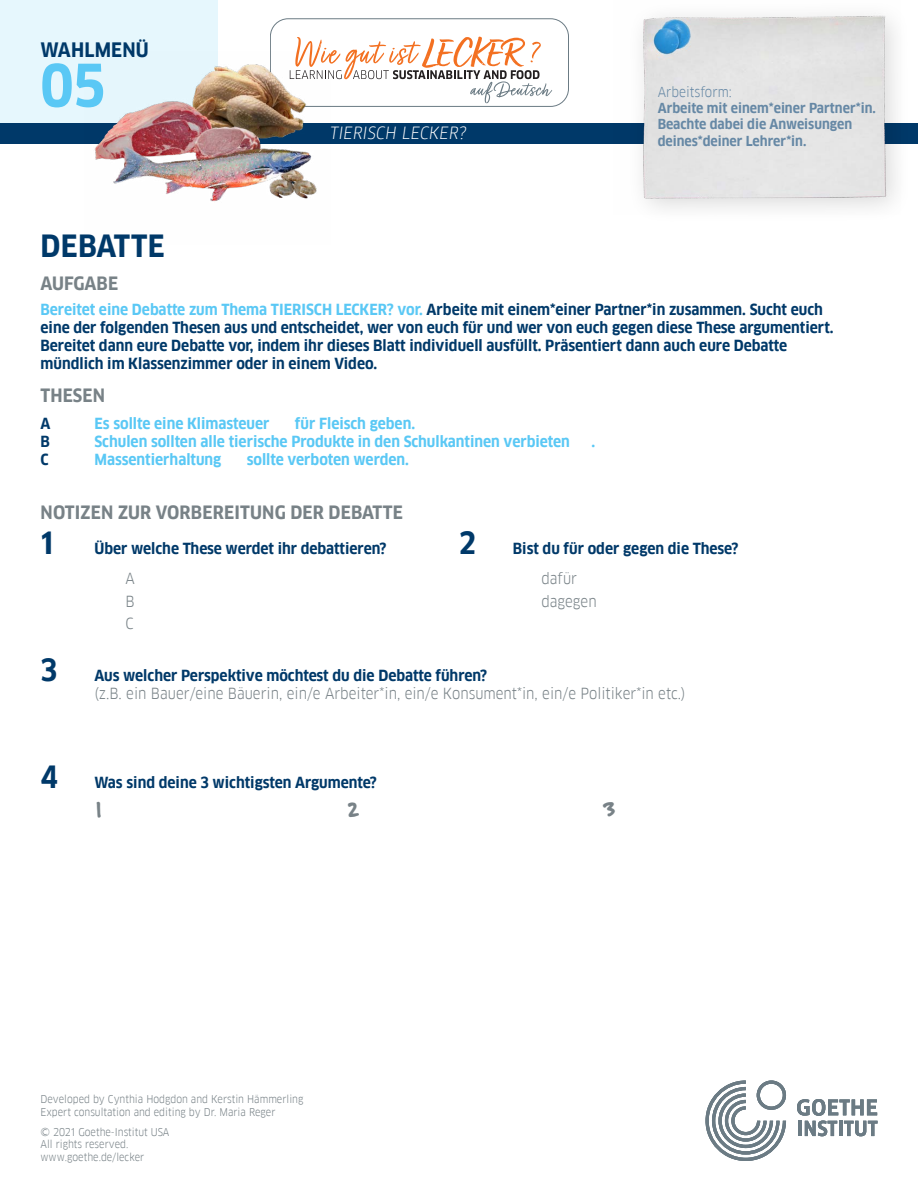
<style>
.page{position:relative;width:918px;height:1188px;background:#fff}
.page>*{position:absolute;margin:0;border:0;box-sizing:border-box;transform-origin:0 0}
.t1{font:700 57.6px "Goethe FF Clan";color:#5ac8f5}
.t2{font:700 30px "Goethe FF Clan";letter-spacing:.01em;color:#003969}
.t3{font:800 21px "Felt Tip Roman";color:#788287}
.t4{font:700 19.5px "Goethe FF Clan";letter-spacing:.01em;color:#003969}
.t5{font:700 18px "Goethe FF Clan";letter-spacing:.01em;color:#788287}
.t6{font:italic 16.5px "Goethe FF Clan";letter-spacing:.01em;color:#fff}
.t7{font:700 15px/18px "Goethe FF Clan";color:#003969}
.t8{font:15px/22.5px "Goethe FF Clan";color:#788287}
.t9{font:700 15px "Goethe FF Clan";color:#5ac8f5}
.t10{font:700 13.5px/16.2px "Goethe FF Clan";color:#6688a5}
.t11{font:13.5px "Goethe FF Clan";color:#6688a5}
.t12{font:10.5px/12.6px "Goethe FF Clan";color:#788287}
.s1{color:#5ac8f5}
.s2{font-size:30px}
.s3{font-weight:700;font-size:30px;color:#003969}
.s4{font-weight:700;color:#003969}
</style>
<div class="page">
<div style="left:0;top:0;width:217px;height:135px;background:#e6f7fd"></div>
<div style="left:0;top:123px;width:918px;height:21px;background:#003969"></div>
<svg style="left:706px;top:1080px;width:80px;height:81px"></svg>
<svg style="left:797px;top:1099px;width:80px;height:37px"></svg>
<div style="left:270px;top:18px;width:299px;height:89px;border:1px solid #6b7b84;border-radius:18px"></div>
<svg style="left:296px;top:37px;width:256px;height:66px"></svg>
<img style="left:94px;top:52px;width:237px;height:150px">
<div style="left:626px;top:0;width:286px;height:225px;background:#fdfdfd"></div>
<img style="left:626px;top:15px;width:275px;height:194px">
<h3 class="t4" style="left:41px;top:38px;width:110px">WAHLMENÜ</h3>
<h1 class="t1" style="left:40px;top:52px;width:66px">05</h1>
<h2 class="t2" style="left:41px;top:229px;width:125px">DEBATTE</h2>
<p class="t5" style="left:41px;top:273px;width:79px">AUFGABE</p>
<p class="t6" style="left:330px;top:123px;width:138px">TIERISCH LECKER?</p>
<p class="t11" style="left:658px;top:84px;width:76px">Arbeitsform:</p>
<p class="t10" style="left:658px;top:100px;width:220px">Arbeite mit einem*einer Partner*in.<br>Beachte dabei die Anweisungen deines*deiner Lehrer*in.</p>
<p class="t7" style="left:40px;top:300px;width:795px"><span class="s1">Bereitet eine Debatte zum Thema TIERISCH LECKER? vor.</span> Arbeite mit einem*einer Partner*in zusammen. Sucht euch eine der folgenden Thesen aus und entscheidet, wer von euch für und wer von euch gegen diese These argumentiert.<br>Bereitet dann eure Debatte vor, indem ihr dieses Blatt individuell ausfüllt. Präsentiert dann auch eure Debatte mündlich im Klassenzimmer oder in einem Video.</p>
<p class="t5" style="left:41px;top:385px;width:66px">THESEN</p>
<p class="t7" style="left:40px;top:415px;width:11px">A</p>
<p class="t9" style="left:94px;top:415px;width:177px">Es sollte eine Klimasteuer</p>
<p class="t9" style="left:295px;top:415px;width:122px">für Fleisch geben.</p>
<p class="t7" style="left:40px;top:433px;width:11px">B</p>
<p class="t9" style="left:94px;top:433px;width:477px">Schulen sollten alle tierische Produkte in den Schulkantinen verbieten</p>
<p class="t9" style="left:592px;top:433px;width:5px">.</p>
<p class="t7" style="left:40px;top:451px;width:10px">C</p>
<p class="t9" style="left:94px;top:451px;width:128px">Massentierhaltung</p>
<p class="t9" style="left:247px;top:451px;width:164px">sollte verboten werden.</p>
<p class="t5" style="left:41px;top:502px;width:364px">NOTIZEN ZUR VORBEREITUNG DER DEBATTE</p>
<h2 class="t2" style="left:40px;top:526px;width:14px">1</h2>
<p class="t7" style="left:94px;top:540px;width:293px">Über welche These werdet ihr debattieren?</p>
<p class="t7" style="left:459px;top:540px;width:281px"><span class="s2">2</span> Bist du für oder gegen die These?</p>
<p class="t8" style="left:126px;top:567px;width:11px;text-align:justify">A B C</p>
<p class="t8" style="left:541px;top:567px;width:57px">dafür dagegen</p>
<p class="t8" style="left:94px;top:666px;width:593px;line-height:18px;text-indent:-54px"><span class="s3">3</span> <span class="s4">Aus welcher Perspektive möchtest du die Debatte führen?<br></span>(z.B. ein Bauer/eine Bäuerin, ein/e Arbeiter*in, ein/e Konsument*in, ein/e Politiker*in etc.)</p>
<p class="t7" style="left:40px;top:774px;width:338px"><span class="s2">4</span> Was sind deine 3 wichtigsten Argumente?</p>
<h3 class="t3" style="left:94px;top:795px;width:12px">1</h3>
<h3 class="t3" style="left:349px;top:795px;width:12px">2</h3>
<h3 class="t3" style="left:605px;top:795px;width:12px">3</h3>
<p class="t12" style="left:40px;top:1093px;width:264px">Developed by Cynthia Hodgdon and Kerstin Hämmerling<br>Expert consultation and editing by Dr. Maria Reger</p>
<p class="t12" style="left:40px;top:1126px;width:131px">© 2021 Goethe-Institut USA<br>All rights reserved. www.goethe.de/lecker</p>
</div>
